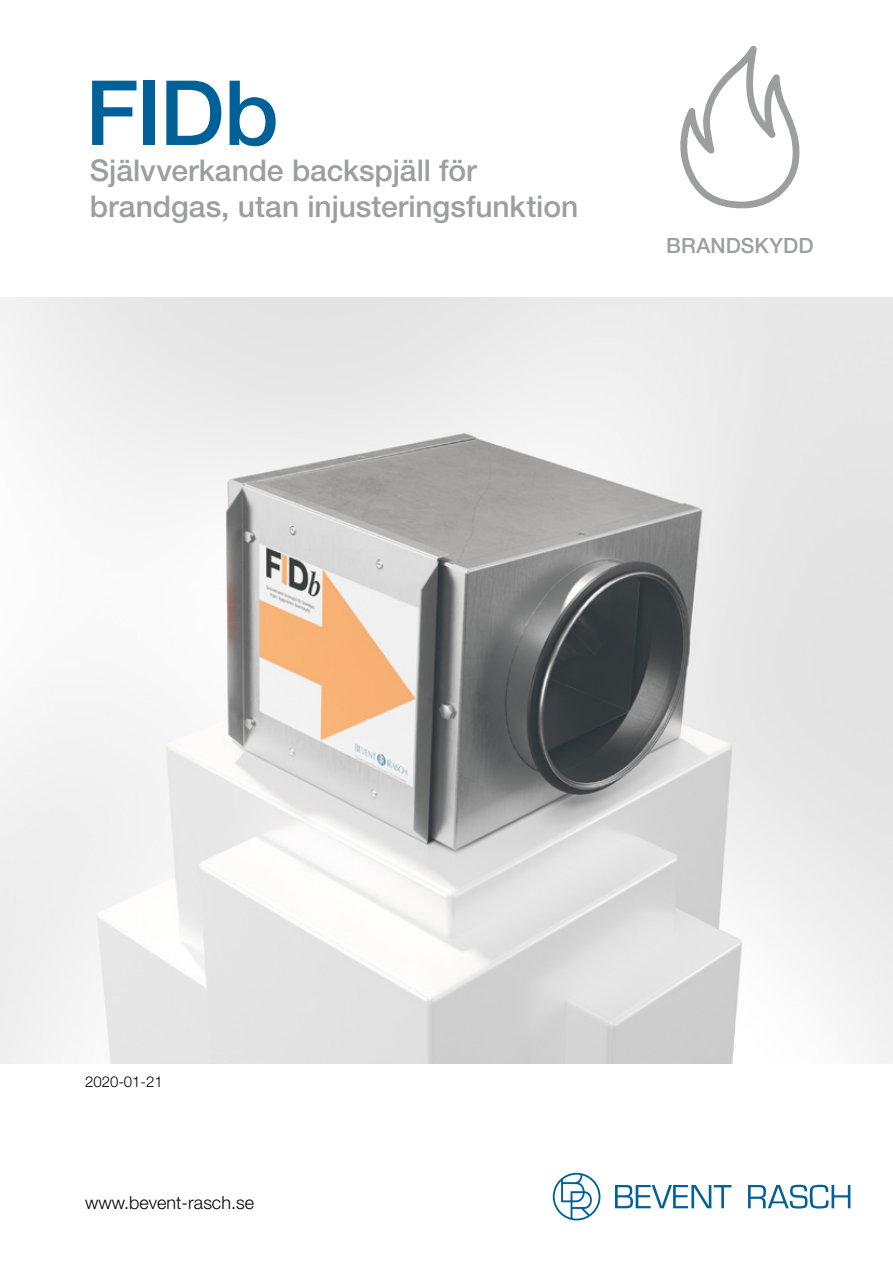
<style>
.page{position:relative;width:893px;height:1263px;background:#fff}
.page>*{position:absolute;margin:0;border:0;box-sizing:border-box;transform-origin:0 0}
.t1{font:500 90px "Helvetica Neue LT Std";color:#006098}
.t2{font:500 30px/36px "Helvetica Neue LT Std";letter-spacing:-.005em;color:#9c9e9f}
.t3{font:500 21px "Helvetica Neue LT Std";color:#9c9e9f}
.t4{font:300 18px "Helvetica Neue LT Std";color:#000}
.t5{font:300 15px "Helvetica Neue LT Std";color:#000}
</style>
<div class="page">
<svg style="left:680px;top:46px;width:119px;height:162px"></svg>
<svg style="left:615px;top:1185px;width:116px;height:23px"></svg>
<svg style="left:748px;top:1185px;width:102px;height:23px"></svg>
<svg style="left:553px;top:1173px;width:47px;height:47px"></svg>
<img style="left:0;top:298px;width:893px;height:765px">
<h1 class="t1" style="left:85px;top:59px;width:195px">FIDb</h1>
<p class="t2" style="left:90px;top:152px;width:490px">Självverkande backspjäll för brandgas, utan injusteringsfunktion</p>
<p class="t3" style="left:666px;top:233px;width:149px">BRANDSKYDD</p>
<p class="t5" style="left:85px;top:1072px;width:79px">2020-01-21</p>
<p class="t4" style="left:85px;top:1191px;width:170px">www.bevent-rasch.se</p>
</div>
